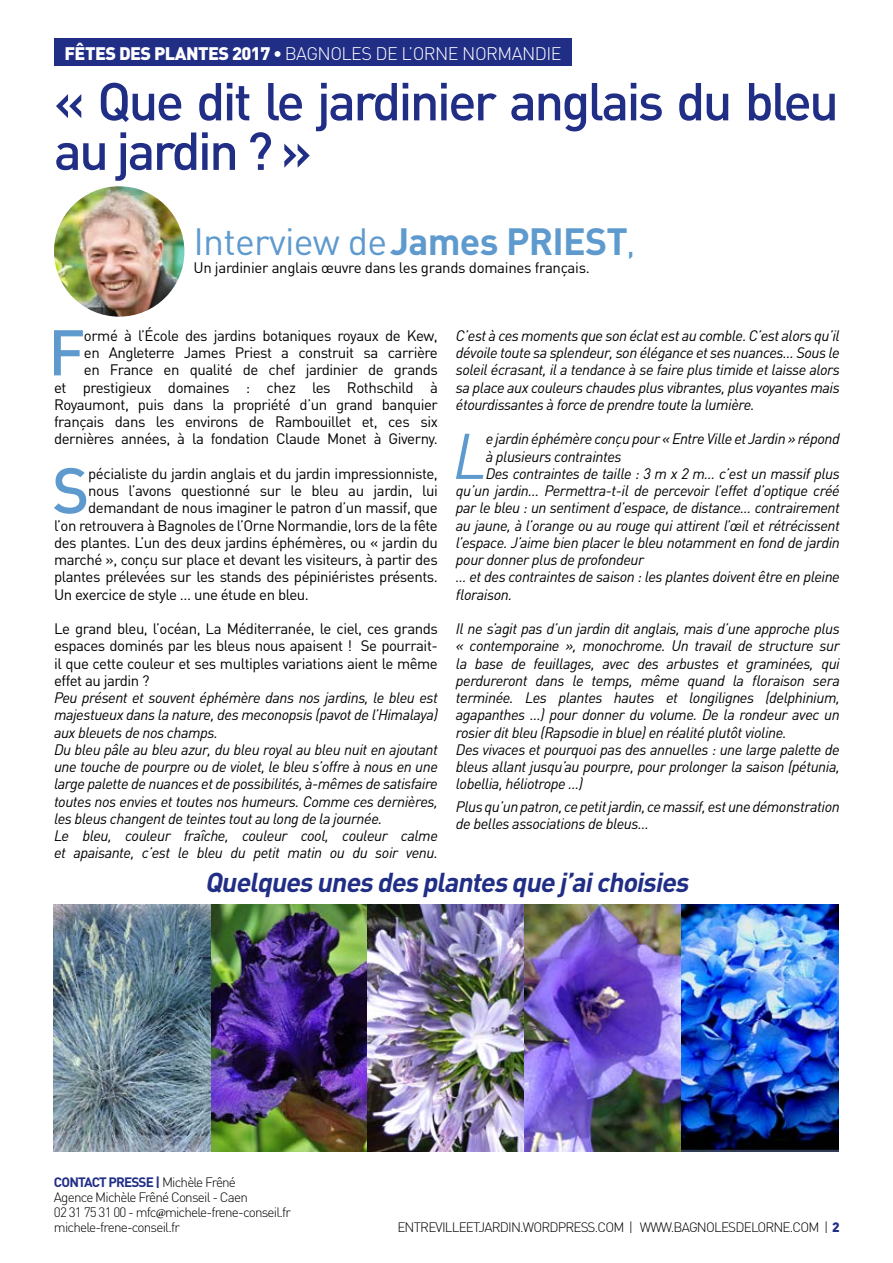
<style>
.page{position:relative;width:893px;height:1263px;background:#fff}
.page>*{position:absolute;margin:0;border:0;box-sizing:border-box;transform-origin:0 0}
.t1{font:500 63.45px "DIN";color:#5e9ace}
.t2{font:italic 63.45px "DIN";color:#5e9ace}
.t3{font:500 52.5px/49.5px "DIN";letter-spacing:-.05em;color:#212e86}
.t4{font:37.5px "DIN";letter-spacing:-.02em;color:#5e9ace}
.t5{font:italic 700 27px "DIN";color:#212e86}
.t6{font:300 18px "DIN";letter-spacing:-.03em;color:#fff}
.t7{font:italic 15px/17.2px "DIN";letter-spacing:-.03em;color:#000}
.t8{font:15px/17.2px "DIN";letter-spacing:-.03em;color:#000;text-align:right}
.t9{font:300 13.5px/15px "DIN";letter-spacing:-.06em;color:#000}
.s1{font-weight:900}
.s2{font-weight:700}
.s3{font-weight:500;font-size:27px}
.s4{font-weight:700;color:#212e86}
.s5{font-family:"Minion Pro";font-weight:400}
.s6{font-weight:900;color:#212e86}
</style>
<div class="page">
<img style="left:54px;top:186px;width:130px;height:131px;border-radius:65px">
<div style="left:54px;top:38px;width:518px;height:28px;background:#212e86"></div>
<img style="left:53px;top:905px;width:786px;height:246px">
<p class="t6" style="left:64px;top:42px;width:499px"><span class="s1">FÊTES DES PLANTES 2017 •</span> BAGNOLES DE L’ORNE NORMANDIE</p>
<h2 class="t3" style="left:54px;top:75px;width:786px">« Que dit le jardinier anglais du bleu au jardin ? »</h2>
<h3 class="t4" style="left:193px;top:218px;width:443px">Interview de<span class="s2">James PRIEST</span><span class="s3">,</span></h3>
<p class="t8" style="left:193px;top:259px;width:398px">Un jardinier anglais œuvre dans les grands domaines français.</p>
<p class="t8" style="left:54px;top:327px;width:385px">ormé à l’École des jardins botaniques royaux de Kew,<br>en Angleterre James Priest a construit sa carrière<br>en France en qualité de chef jardinier de grands<br>et prestigieux domaines : chez les Rothschild à Royaumont, puis dans la propriété d’un grand banquier français dans les environs de Rambouillet et, ces six dernières années, à la fondation Claude Monet à Giverny.</p>
<h1 class="t1" style="left:52px;top:450px;width:39px">S</h1>
<p class="t8" style="left:88px;top:465px;width:351px">pécialiste du jardin anglais et du jardin impressionniste,</p>
<h1 class="t1" style="left:48px;top:312px;width:39px">F</h1>
<p class="t8" style="left:88px;top:482px;width:351px">nous l’avons questionné sur le bleu au jardin, lui</p>
<p class="t8" style="left:88px;top:499px;width:351px">demandant de nous imaginer le patron d’un massif, que</p>
<p class="t8" style="left:54px;top:516px;width:385px">l’on retrouvera à Bagnoles de l’Orne Normandie, lors de la fête</p>
<p class="t8" style="left:54px;top:534px;width:385px">des plantes. L’un des deux jardins éphémères, ou « jardin du</p>
<p class="t8" style="left:54px;top:551px;width:385px">marché », conçu sur place et devant les visiteurs, à partir des</p>
<p class="t8" style="left:54px;top:568px;width:385px">plantes prélevées sur les stands des pépiniéristes présents.</p>
<p class="t8" style="left:54px;top:585px;width:256px">Un exercice de style … une étude en bleu.</p>
<p class="t8" style="left:54px;top:620px;width:385px;text-align:justify">Le grand bleu, l’océan, La Méditerranée, le ciel, ces grands espaces dominés par les bleus nous apaisent ! Se pourrait&shy;il que cette couleur et ses multiples variations aient le même effet au jardin ?</p>
<p class="t7" style="left:54px;top:689px;width:385px">Peu présent et souvent éphémère dans nos jardins, le bleu est majestueux dans la nature, des meconopsis (pavot de l’Himalaya) aux bleuets de nos champs.<br>Du bleu pâle au bleu azur, du bleu royal au bleu nuit en ajoutant une touche de pourpre ou de violet, le bleu s’offre à nous en une large palette de nuances et de possibilités, à-mêmes de satisfaire toutes nos envies et toutes nos humeurs. Comme ces dernières, les bleus changent de teintes tout au long de la journée.<br>Le bleu, couleur fraîche, couleur cool, couleur calme et apaisante, c’est le bleu du petit matin ou du soir venu.</p>
<p class="t7" style="left:456px;top:327px;width:385px;text-align:justify">C’est à ces moments que son éclat est au comble. C’est alors qu’il dévoile toute sa splendeur, son élégance et ses nuances… Sous le soleil écrasant, il a tendance à se faire plus timide et laisse alors sa place aux couleurs chaudes plus vibrantes, plus voyantes mais étourdissantes à force de prendre toute la lumière.</p>
<h1 class="t2" style="left:453px;top:416px;width:36px">L</h1>
<p class="t7" style="left:486px;top:430px;width:356px">e jardin éphémère conçu pour « Entre Ville et Jardin » répond</p>
<p class="t7" style="left:486px;top:447px;width:137px">à plusieurs contraintes</p>
<p class="t7" style="left:486px;top:465px;width:356px">Des contraintes de taille : 3 m x 2 m… c’est un massif plus</p>
<p class="t7" style="left:456px;top:482px;width:385px">qu’un jardin… Permettra-t-il de percevoir l’effet d’optique créé</p>
<p class="t7" style="left:456px;top:499px;width:385px">par le bleu : un sentiment d’espace, de distance… contrairement</p>
<p class="t7" style="left:456px;top:516px;width:385px">au jaune, à l’orange ou au rouge qui attirent l’œil et rétrécissent</p>
<p class="t7" style="left:456px;top:534px;width:385px">l’espace. J’aime bien placer le bleu notamment en fond de jardin</p>
<p class="t7" style="left:456px;top:551px;width:190px">pour donner plus de profondeur</p>
<p class="t7" style="left:456px;top:568px;width:385px">… et des contraintes de saison : les plantes doivent être en pleine</p>
<p class="t7" style="left:456px;top:585px;width:58px">floraison.</p>
<p class="t7" style="left:456px;top:620px;width:385px">Il ne s’agit pas d’un jardin dit anglais, mais d’une approche plus « contemporaine », monochrome. Un travail de structure sur la base de feuillages, avec des arbustes et graminées, qui perdureront dans le temps, même quand la floraison sera terminée. Les plantes hautes et longilignes (delphinium, agapanthes …) pour donner du volume. De la rondeur avec un rosier dit bleu (Rapsodie in blue) en réalité plutôt violine.<br>Des vivaces et pourquoi pas des annuelles : une large palette de bleus allant jusqu’au pourpre, pour prolonger la saison (pétunia, lobellia, héliotrope …)</p>
<p class="t7" style="left:456px;top:798px;width:385px">Plus qu’un patron, ce petit jardin, ce massif, est une démonstration de belles associations de bleus…</p>
<h3 class="t5" style="left:205px;top:864px;width:491px">Quelquesunesdesplantesque j ’aichoisies</h3>
<p class="t9" style="left:54px;top:1174px;width:239px"><span class="s4">CONTACT PRESSE |</span> Michèle Frêné<br>Agence Michèle Frêné Conseil - Caen<br>02 31 75 31 00 - mfc<span class="s5">@</span>michele-frene-conseil.fr michele-frene-conseil.fr</p>
<p class="t9" style="left:397px;top:1219px;width:444px">ENTREVILLEETJARDIN.WORDPRESS.COM | WWW.BAGNOLESDELORNE.COM | <span class="s6">2</span></p>
</div>
